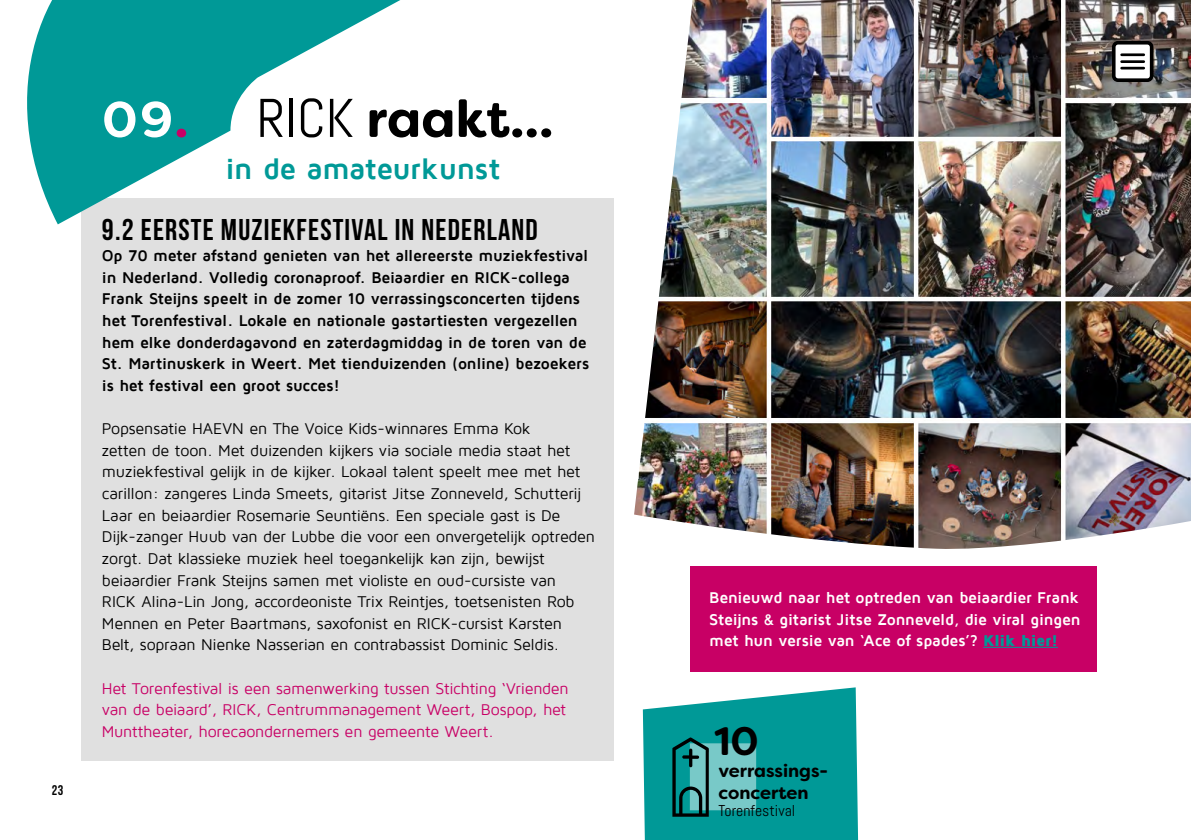
<style>
.page{position:relative;width:1191px;height:840px;background:#fff}
.page>*{position:absolute;margin:0;border:0;box-sizing:border-box;transform-origin:0 0}
.t1{font:700 52px "Filson Soft";letter-spacing:-.005em;color:#000}
.t2{font:700 39.8px "Filson Soft";color:#000}
.t3{font:30px "Bebas Neue";letter-spacing:.04em;color:#000}
.t4{font:700 30px "Maven Pro";letter-spacing:-.02em;color:#009997}
.t5{font:700 18px/21.6px "Filson Soft";color:#000}
.t6{font:16px/21.6px "Maven Pro";letter-spacing:-.015em;color:#000}
.t7{font:700 16px/21.6px "Maven Pro";letter-spacing:-.015em;color:#000}
.t8{font:16px/21.6px "Maven Pro";letter-spacing:-.015em;color:#c80065}
.t9{font:700 16px/21.6px "Maven Pro";letter-spacing:-.02em;color:#fff;text-align:justify}
.t10{font:15.8px "Abel";color:#000}
.t11{font:14px "Bebas Neue";color:#000}
.s1{font-size:50px;color:#fff}
.s2{font-size:50px;color:#c80065}
.s3{font-family:"Abel";font-weight:400;font-size:54.4px}
.s4{font-weight:900;color:#009997}
</style>
<div class="page">
<div style="left:81px;top:198px;width:532px;height:562px;background:#e0e0e0"></div>
<svg style="left:27px;top:0;width:373px;height:224px;fill:#009997"></svg>
<img style="left:634px;top:0;width:557px;height:549px">
<div style="left:1113px;top:43px;width:38px;height:37px;background:#fff;border-radius:4px"></div>
<div style="left:1112px;top:41px;width:41px;height:41px;border:4px solid #000;border-radius:4px"></div>
<hr style="left:1121px;top:53px;width:22px;height:3px;background:#000">
<hr style="left:1121px;top:60px;width:22px;height:3px;background:#000">
<hr style="left:1121px;top:67px;width:22px;height:2px;background:#000">
<div style="left:690px;top:566px;width:406px;height:105px;background:#c80065"></div>
<hr style="left:983px;top:646px;width:75px;height:1px;background:#009997">
<svg style="left:643px;top:687px;width:216px;height:152px;background:#27a19f"></svg>
<p class="t11" style="left:52px;top:782px;width:13px">23</p>
<h1 class="t1" style="left:102px;top:85px;width:453px"><span class="s1">09</span><span class="s2">.</span> <span class="s3">RICK</span> raakt...</h1>
<h3 class="t4" style="left:225px;top:153px;width:276px">in de amateurkunst</h3>
<h3 class="t3" style="left:102px;top:213px;width:437px">9.2 EERSTE MUZIEKFESTIVAL IN NEDERLAND</h3>
<p class="t7" style="left:102px;top:245px;width:489px">Op 70 meter afstand genieten van het allereerste muziekfestival in Nederland. Volledig coronaproof. Beiaardier en RICK-collega Frank Steijns speelt in de zomer 10 verrassingsconcerten tijdens het Torenfestival. Lokale en nationale gastartiesten vergezellen hem elke donderdagavond en zaterdagmiddag in de toren van de St. Martinuskerk in Weert. Met tienduizenden (online) bezoekers is het festival een groot succes!</p>
<p class="t6" style="left:102px;top:418px;width:495px">Popsensatie HAEVN en The Voice Kids-winnares Emma Kok<br>zetten de toon. Met duizenden kijkers via sociale media staat het muziekfestival gelijk in de kijker. Lokaal talent speelt mee met het carillon: zangeres Linda Smeets, gitarist Jitse Zonneveld, Schutterij Laar en beiaardier Rosemarie Seuntiëns. Een speciale gast is De Dijk-zanger Huub van der Lubbe die voor een onvergetelijk optreden zorgt. Dat klassieke muziek heel toegankelijk kan zijn, bewijst beiaardier Frank Steijns samen met violiste en oud-cursiste van<br>RICK Alina-Lin Jong, accordeoniste Trix Reintjes, toetsenisten Rob Mennen en Peter Baartmans, saxofonist en RICK-cursist Karsten Belt, sopraan Nienke Nasserian en contrabassist Dominic Seldis.</p>
<p class="t8" style="left:102px;top:677px;width:468px">Het Torenfestival is een samenwerking tussen Stichting ‘Vrienden van de beiaard’, RICK, Centrummanagement Weert, Bospop, het<br>Munttheater, horecaondernemers en gemeente Weert.</p>
<p class="t9" style="left:709px;top:586px;width:373px">Benieuwd naar het optreden van beiaardier Frank Steijns &amp; gitarist Jitse Zonneveld, die viral gingen met hun versie van ‘Ace of spades’? <span class="s4">Klik hier!</span></p>
<h2 class="t2" style="left:714px;top:714px;width:46px">10</h2>
<p class="t5" style="left:718px;top:759px;width:111px">verrassings&shy;concerten</p>
<p class="t10" style="left:718px;top:800px;width:78px">Torenfestival</p>
</div>
